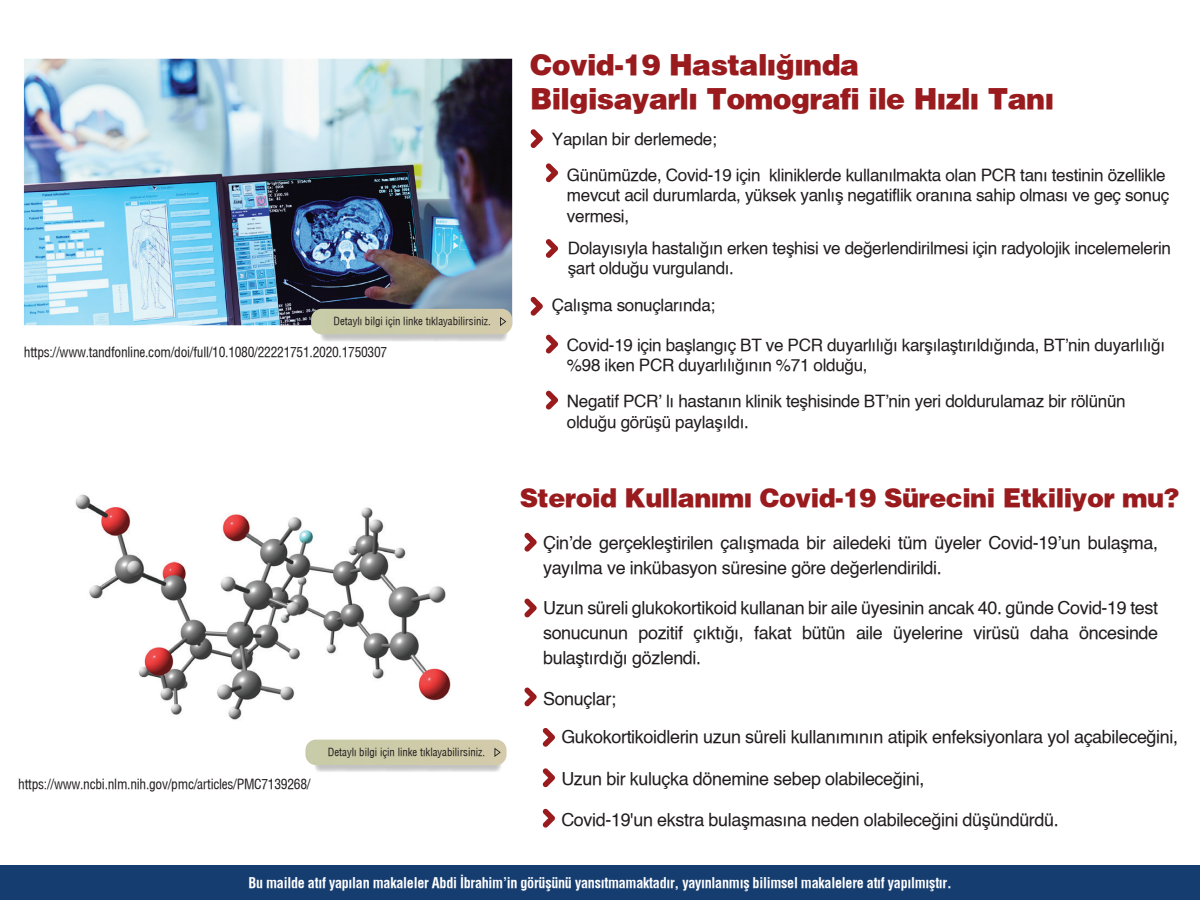
<style>
.page{position:relative;width:1200px;height:900px;background:#fff}
.page>*{position:absolute;margin:0;border:0;box-sizing:border-box;transform-origin:0 0}
.t1{font:28.5px/34.2px "Helvetica X Black";letter-spacing:-.02em;color:#991b1e}
.t2{font:25.5px "Helvetica X Black";letter-spacing:-.02em;color:#991b1e}
.t3{font:18px/24.9px "Helvetica X Book";letter-spacing:-.02em;color:#211d1e}
.t4{font:17.1px/20.5px "Helvetica X Book";letter-spacing:-.02em;color:#211d1e}
.t5{font:14.25px "Helvetica Condensed X Bold";letter-spacing:-.02em;color:#fff}
.t6{font:13.5px "Helvetica Condensed X Book";letter-spacing:-.02em;color:#211d1e}
.t7{font:10.8px "Helvetica Condensed X Book";color:#211d1e}
</style>
<div class="page">
<div style="left:0;top:866px;width:1200px;height:34px;background:#163d70"></div>
<svg style="left:524px;top:533px;width:13px;height:19px"></svg>
<svg style="left:524px;top:599px;width:13px;height:19px"></svg>
<svg style="left:543px;top:728px;width:12px;height:19px"></svg>
<svg style="left:543px;top:768px;width:12px;height:19px"></svg>
<svg style="left:543px;top:809px;width:12px;height:19px"></svg>
<svg style="left:524px;top:688px;width:13px;height:19px"></svg>
<svg style="left:530px;top:129px;width:13px;height:19px"></svg>
<svg style="left:546px;top:239px;width:12px;height:19px"></svg>
<svg style="left:546px;top:163px;width:12px;height:19px"></svg>
<svg style="left:530px;top:297px;width:13px;height:19px"></svg>
<svg style="left:546px;top:335px;width:12px;height:19px"></svg>
<svg style="left:546px;top:391px;width:12px;height:19px"></svg>
<img style="left:24px;top:59px;width:488px;height:266px">
<img style="left:320px;top:334px;width:187px;height:8px">
<div style="left:311px;top:309px;width:201px;height:25px;background:#cecba9"></div>
<img style="left:75px;top:494px;width:423px;height:246px">
<img style="left:314px;top:765px;width:187px;height:7px">
<div style="left:305px;top:740px;width:202px;height:25px;background:#cecba9"></div>
<h1 class="t1" style="left:530px;top:47px;width:526px">Covid-19 Hastalığında<br>Bilgisayarlı Tomografi ile Hızlı Tanı</h1>
<p class="t4" style="left:552px;top:130px;width:166px">Yapılan bir derlemede;</p>
<p class="t4" style="left:567px;top:165px;width:604px">Günümüzde, Covid-19 için kliniklerde kullanılmakta olan PCR tanı testinin özellikle mevcut acil durumlarda, yüksek yanlış negatiflik oranına sahip olması ve geç sonuç vermesi,</p>
<p class="t7" style="left:333px;top:315px;width:159px">Detaylı bilgi için linke tıklayabilirsiniz.</p>
<p class="t6" style="left:24px;top:343px;width:365px">https://www.tandfonline.com/doi/full/10.1080/22221751.2020.1750307</p>
<p class="t6" style="left:18px;top:776px;width:294px">https://www.ncbi.nlm.nih.gov/pmc/articles/PMC7139268/</p>
<p class="t7" style="left:328px;top:745px;width:159px">Detaylı bilgi için linke tıklayabilirsiniz.</p>
<p class="t4" style="left:568px;top:239px;width:605px">Dolayısıyla hastalığın erken teşhisi ve değerlendirilmesi için radyolojik incelemelerin şart olduğu vurgulandı.</p>
<p class="t4" style="left:552px;top:296px;width:165px">Çalışma sonuçlarında;</p>
<p class="t4" style="left:567px;top:335px;width:600px">Covid-19 için başlangıç BT ve PCR duyarlılığı karşılaştırıldığında, BT’nin duyarlılığı %98 iken PCR duyarlılığının %71 olduğu,</p>
<p class="t4" style="left:567px;top:392px;width:560px">Negatif PCR’ lı hastanın klinik teşhisinde BT’nin yeri doldurulamaz bir rölünün olduğu görüşü paylaşıldı.</p>
<h2 class="t2" style="left:520px;top:481px;width:661px">Steroid Kullanımı Covid-19 Sürecini Etkiliyor mu?</h2>
<p class="t3" style="left:543px;top:531px;width:617px">Çin’de gerçekleştirilen çalışmada bir ailedeki tüm üyeler Covid-19’un bulaşma, yayılma ve inkübasyon süresine göre değerlendirildi.</p>
<p class="t3" style="left:543px;top:596px;width:617px;text-align:justify">Uzun süreli glukokortikoid kullanan bir aile üyesinin ancak 40. günde Covid-19 test sonucunun pozitif çıktığı, fakat bütün aile üyelerine virüsü daha öncesinde bulaştırdığı gözlendi.</p>
<p class="t3" style="left:561px;top:680px;width:618px;line-height:38.1px;text-indent:-18px">Sonuçlar;<br>Gukokortikoidlerin uzun süreli kullanımının atipik enfeksiyonlara yol açabileceğini,</p>
<p class="t3" style="left:561px;top:767px;width:365px">Uzun bir kuluçka dönemine sebep olabileceğini,</p>
<p class="t3" style="left:561px;top:809px;width:499px">Covid-19'un ekstra bulaşmasına neden olabileceğini düşündürdü.</p>
<p class="t5" style="left:248px;top:874px;width:705px">Bu mailde atıf yapılan makaleler Abdi İbrahim’in görüşünü yansıtmamaktadır, yayınlanmış bilimsel makalelere atıf yapılmıştır.</p>
</div>
